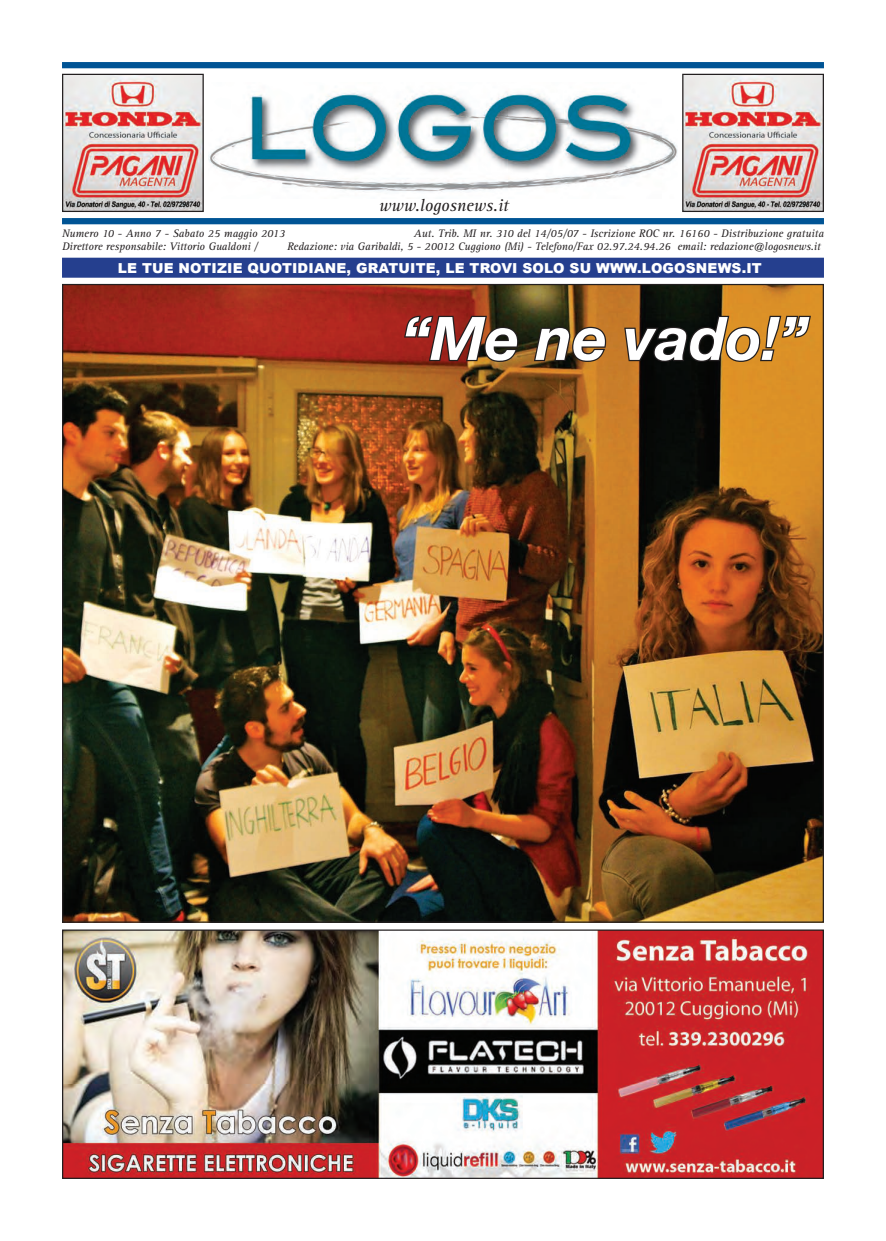
<style>
.page{position:relative;width:886px;height:1241px;background:#fff}
.page>*{position:absolute;margin:0;border:0;box-sizing:border-box;transform-origin:0 0}
.t1{font:italic 700 60px "Helvetica Neue";color:#fff}
.t2{font:italic 17.5px "Rotis Serif";color:#231f20}
.t3{font:900 13.75px "Arial";letter-spacing:.01em;color:#fff}
.t4{font:italic 11.25px/13.8px "Rotis Serif";letter-spacing:-.01em;color:#231f20}
</style>
<div class="page">
<div style="left:62px;top:62px;width:762px;height:6px;background:#005495"></div>
<div style="left:62px;top:218px;width:762px;height:6px;background:#005495"></div>
<img style="left:208px;top:91px;width:470px;height:101px">
<div style="left:62px;top:258px;width:762px;height:20px;background:#253f8e"></div>
<img style="left:64px;top:286px;width:758px;height:634px">
<img style="left:64px;top:76px;width:138px;height:134px">
<div style="left:62px;top:74px;width:142px;height:138px;border:1px solid #231f20"></div>
<svg style="left:403px;top:314px;width:117px;height:49px;background:#66271b"></svg>
<svg style="left:532px;top:325px;width:76px;height:38px;background:#60431e"></svg>
<svg style="left:623px;top:314px;width:189px;height:49px;background:#68481b"></svg>
<img style="left:64px;top:931px;width:758px;height:245px">
<div style="left:62px;top:929px;width:762px;height:249px;border:1px solid #231f20"></div>
<img style="left:684px;top:76px;width:138px;height:134px">
<div style="left:682px;top:74px;width:142px;height:138px;border:1px solid #231f20"></div>
<p class="t2" style="left:379px;top:196px;width:131px">www.logosnews.it</p>
<p class="t4" style="left:414px;top:226px;width:412px">Aut. Trib. MI nr. 310 del 14/05/07 - Iscrizione ROC nr. 16160 - Distribuzione gratuita</p>
<p class="t4" style="left:62px;top:226px;width:225px">Numero 10 - Anno 7 - Sabato 25 maggio 2013<br>Direttore responsabile: Vittorio Gualdoni /</p>
<p class="t4" style="left:287px;top:240px;width:535px">Redazione: via Garibaldi, 5 - 20012 Cuggiono (Mi) - Telefono/Fax 02.97.24.94.26 email: redazione@logosnews.it</p>
<p class="t3" style="left:118px;top:258px;width:645px">LE TUE NOTIZIE QUOTIDIANE, GRATUITE, LE TROVI SOLO SU WWW.LOGOSNEWS.IT</p>
<p class="t1" style="left:402px;top:301px;width:408px">“Me ne vado!”</p>
</div>
